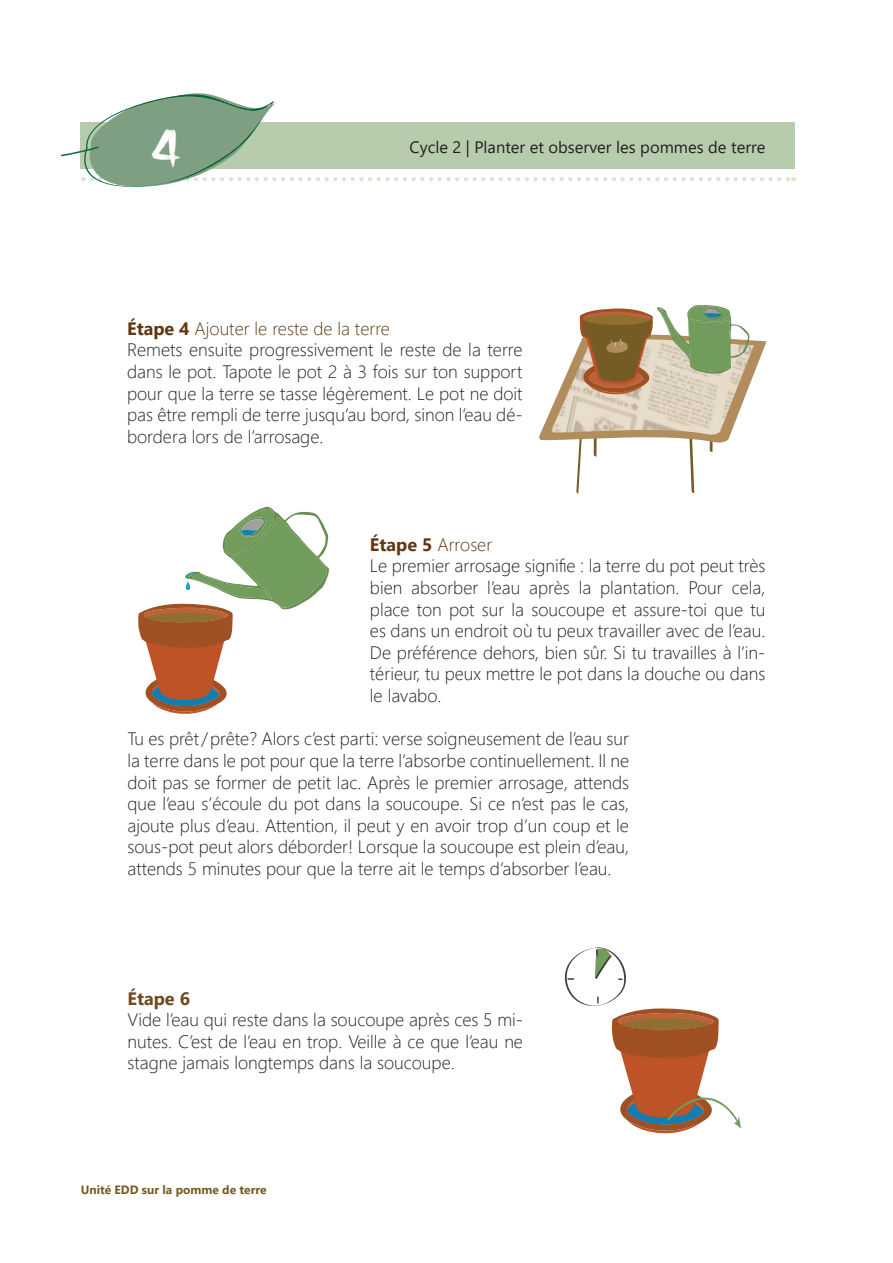
<style>
.page{position:relative;width:893px;height:1263px;background:#fff}
.page>*{position:absolute;margin:0;border:0;box-sizing:border-box;transform-origin:0 0}
.t1{font:48px "Sanstuy Brush";color:#fff}
.t2{font:300 18px/21.6px "Segoe UI";color:#231f20}
.t3{font:700 18px "Segoe UI";color:#704a1e}
.t4{font:16.5px "Segoe UI";color:#231f20}
.t5{font:700 12px "Segoe UI";color:#755b24}
.s1{font-weight:700;color:#603711}
.s2{color:#603711}
</style>
<div class="page">
<svg style="left:61px;top:93px;width:733px;height:94px"></svg>
<svg style="left:539px;top:305px;width:228px;height:189px"></svg>
<svg style="left:138px;top:506px;width:191px;height:208px"></svg>
<svg style="left:565px;top:947px;width:176px;height:187px"></svg>
<h1 class="t1" style="left:152px;top:113px;width:30px">4</h1>
<p class="t4" style="left:410px;top:131px;width:357px">Cycle 2 | Planter et observer les pommes de terre</p>
<p class="t2" style="left:127px;top:316px;width:397px"><span class="s1">Étape 4</span> <span class="s2">Ajouter le reste de la terre<br></span>Remets ensuite progressivement le reste de la terre dans le pot. Tapote le pot 2 à 3 fois sur ton support pour que la terre se tasse légèrement. Le pot ne doit pas être rempli de terre jusqu’au bord, sinon l’eau dé&shy;bordera lors de l’arrosage.</p>
<p class="t2" style="left:370px;top:532px;width:397px"><span class="s1">Étape 5</span> <span class="s2">Arroser<br></span>Le premier arrosage signifie : la terre du pot peut très bien absorber l’eau après la plantation. Pour cela, place ton pot sur la soucoupe et assure-toi que tu es dans un endroit où tu peux travailler avec de l’eau.<br>De préférence dehors, bien sûr. Si tu travailles à l’in&shy;térieur, tu peux mettre le pot dans la douche ou dans le lavabo.</p>
<p class="t2" style="left:128px;top:726px;width:503px;text-align:justify">Tu es prêt/prête? Alors c’est parti: verse soigneusement de l’eau sur la terre dans le pot pour que la terre l’absorbe continuellement. Il ne doit pas se former de petit lac. Après le premier arrosage, attends que l’eau s’écoule du pot dans la soucoupe. Si ce n’est pas le cas, ajoute plus d’eau. Attention, il peut y en avoir trop d’un coup et le sous-pot peut alors déborder! Lorsque la soucoupe est plein d’eau, attends 5 minutes pour que la terre ait le temps d’absorber l’eau.</p>
<p class="t3" style="left:128px;top:981px;width:64px">Étape 6</p>
<p class="t2" style="left:128px;top:1007px;width:397px;text-align:justify">Vide l’eau qui reste dans la soucoupe après ces 5 mi&shy;nutes. C’est de l’eau en trop. Veille à ce que l’eau ne stagne jamais longtemps dans la soucoupe.</p>
<p class="t5" style="left:81px;top:1179px;width:187px">Unité EDD sur la pomme de terre</p>
</div>
